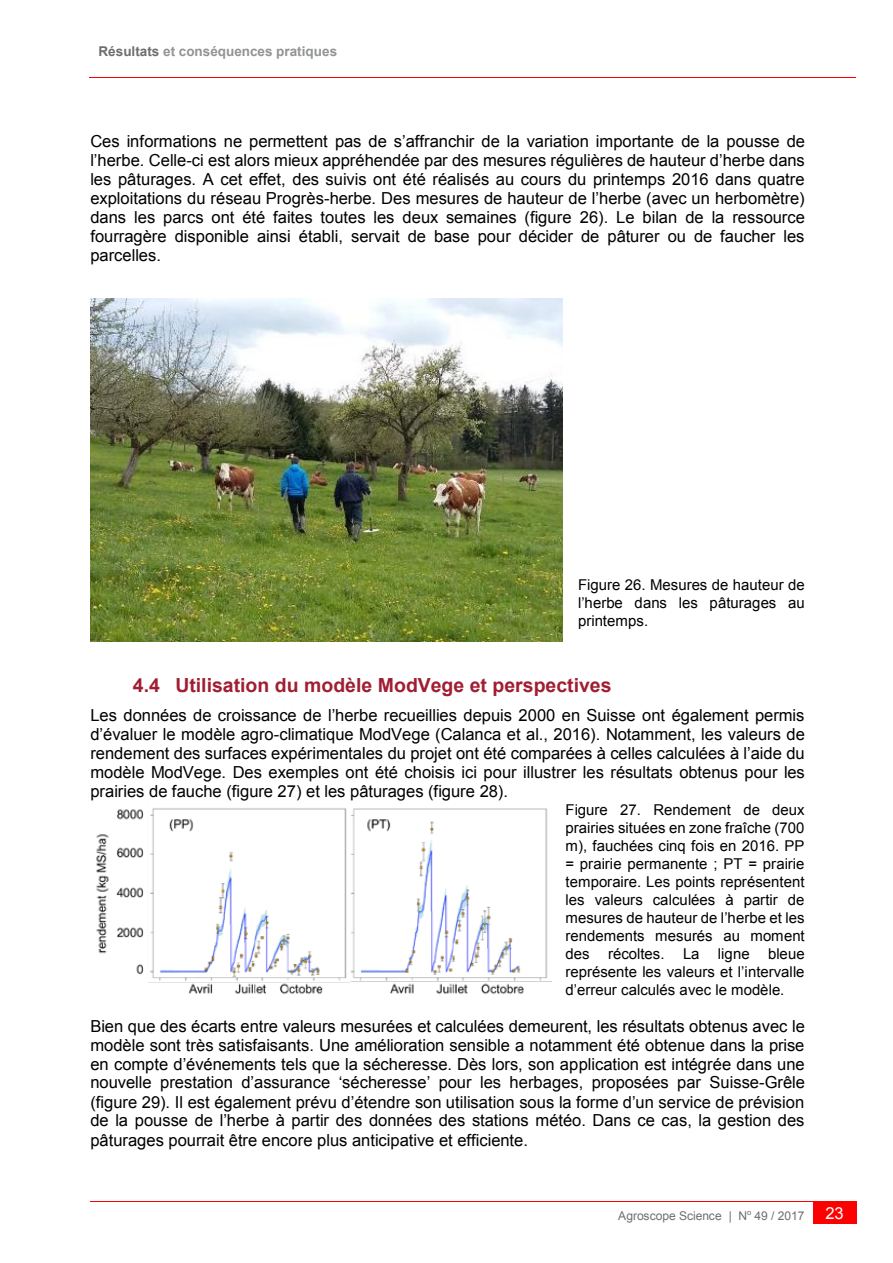
<style>
.page{position:relative;width:893px;height:1263px;background:#fff}
.page>*{position:absolute;margin:0;border:0;box-sizing:border-box;transform-origin:0 0}
.t1{font:700 19.5px "Arial";color:#a01e32}
.t2{font:16.5px/19px "Arial";color:#000;text-align:justify}
.t3{font:16.5px "Arial";color:#fff}
.t4{font:15px/18px "Arial";color:#000;text-align:justify}
.t5{font:700 13.5px "Arial";color:#919395}
.t6{font:12px "Arial";letter-spacing:-.005em;color:#6d6e70}
.s1{color:#6d6e70}
</style>
<div class="page">
<hr style="left:89px;top:77px;width:767px;height:1px;background:#f00">
<div style="left:813px;top:1201px;width:43px;height:23px;background:#f00"></div>
<hr style="left:90px;top:1200px;width:723px;height:1px;background:#f00">
<hr style="left:814px;top:1200px;width:42px;height:1px;background:#f00">
<img style="left:90px;top:298px;width:473px;height:343px">
<img style="left:96px;top:808px;width:456px;height:187px">
<p class="t5" style="left:99px;top:42px;width:240px"><span class="s1">Résultats</span> et conséquences pratiques</p>
<p class="t2" style="left:90px;top:132px;width:716px">Ces informations ne permettent pas de s’affranchir de la variation importante de la pousse de l’herbe. Celle-ci est alors mieux appréhendée par des mesures régulières de hauteur d’herbe dans les pâturages. A cet effet, des suivis ont été réalisés au cours du printemps 2016 dans quatre exploitations du réseau Progrès-herbe. Des mesures de hauteur de l’herbe (avec un herbomètre) dans les parcs ont été faites toutes les deux semaines (figure 26). Le bilan de la ressource fourragère disponible ainsi établi, servait de base pour décider de pâturer ou de faucher les parcelles.</p>
<p class="t4" style="left:578px;top:576px;width:228px">Figure 26. Mesures de hauteur de l’herbe dans les pâturages au printemps.</p>
<p class="t1" style="left:133px;top:672px;width:480px">4.4 Utilisation du modèle ModVege et perspectives</p>
<p class="t2" style="left:90px;top:705px;width:716px">Les données de croissance de l’herbe recueillies depuis 2000 en Suisse ont également permis d’évaluer le modèle agro-climatique ModVege (Calanca et al., 2016). Notamment, les valeurs de rendement des surfaces expérimentales du projet ont été comparées à celles calculées à l’aide du modèle ModVege. Des exemples ont été choisis ici pour illustrer les résultats obtenus pour les prairies de fauche (figure 27) et les pâturages (figure 28).</p>
<p class="t4" style="left:566px;top:801px;width:241px">Figure 27. Rendement de deux prairies situées en zone fraîche (700 m), fauchées cinq fois en 2016. PP = prairie permanente ; PT = prairie temporaire. Les points représentent les valeurs calculées à partir de mesures de hauteur de l’herbe et les rendements mesurés au moment des récoltes. La ligne bleue représente les valeurs et l’intervalle d’erreur calculés avec le modèle.</p>
<p class="t2" style="left:90px;top:1016px;width:716px">Bien que des écarts entre valeurs mesurées et calculées demeurent, les résultats obtenus avec le modèle sont très satisfaisants. Une amélioration sensible a notamment été obtenue dans la prise en compte d’événements tels que la sécheresse. Dès lors, son application est intégrée dans une nouvelle prestation d’assurance ‘sécheresse’ pour les herbages, proposées par Suisse-Grêle (figure 29). Il est également prévu d’étendre son utilisation sous la forme d’un service de prévision de la pousse de l’herbe à partir des données des stations météo. Dans ce cas, la gestion des pâturages pourrait être encore plus anticipative et efficiente.</p>
<p class="t6" style="left:618px;top:1207px;width:188px">Agroscope Science | N<sup>o</sup> 49 / 2017</p>
<p class="t3" style="left:825px;top:1202px;width:20px">23</p>
</div>
